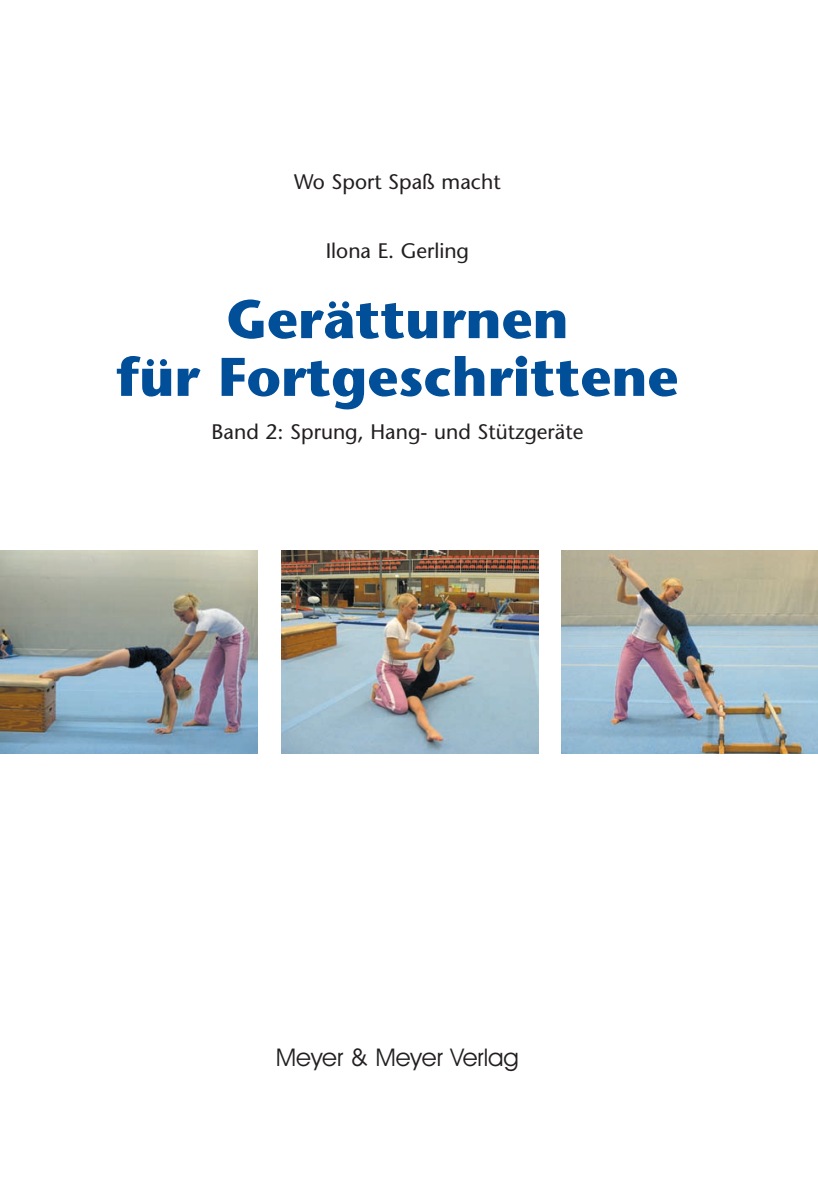
<style>
.page{position:relative;width:818px;height:1190px;background:#fff}
.page>*{position:absolute;margin:0;border:0;box-sizing:border-box;transform-origin:0 0}
.t1{font:700 54.25px/57.8px "Stone Sans";color:#014e99;text-align:center}
.t2{font:24.5px "Avant Garde IT Cby BT";color:#231f20}
.t3{font:21px "Stone Sans";color:#231f20}
</style>
<div class="page">
<img style="left:1px;top:550px;width:257px;height:203px">
<img style="left:281px;top:550px;width:257px;height:203px">
<img style="left:561px;top:550px;width:256px;height:203px">
<p class="t3" style="left:294px;top:174px;width:208px">Wo Sport Spaß macht</p>
<p class="t3" style="left:326px;top:242px;width:145px">Ilona E. Gerling</p>
<h1 class="t1" style="left:116px;top:296px;width:563px">Gerätturnen<br>für Fortgeschrittene</h1>
<p class="t3" style="left:211px;top:423px;width:373px">Band 2: Sprung, Hang- und Stützgeräte</p>
<p class="t2" style="left:276px;top:1047px;width:244px">Meyer &amp; Meyer Verlag</p>
</div>
